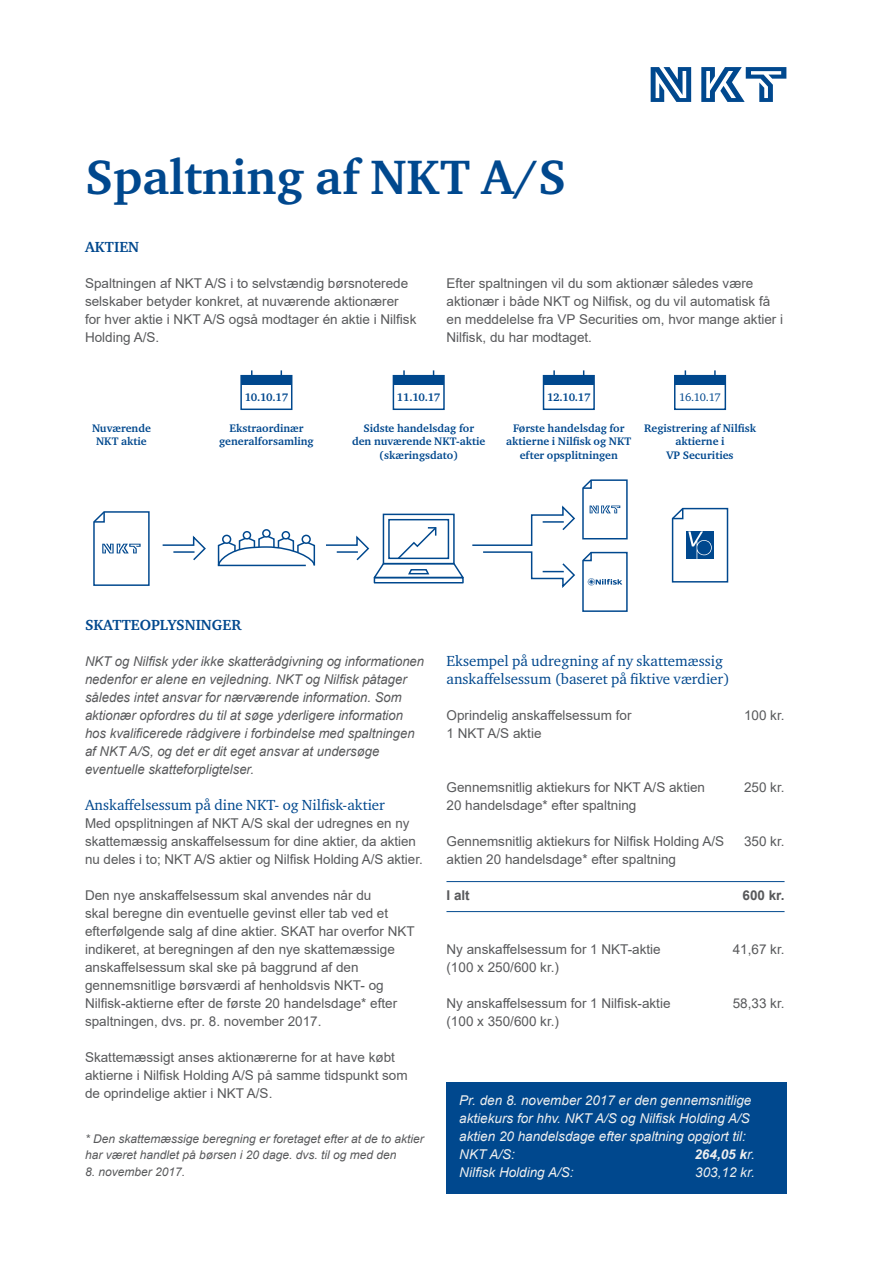
<style>
.page{position:relative;width:893px;height:1263px;background:#fff}
.page>*{position:absolute;margin:0;border:0;box-sizing:border-box;transform-origin:0 0}
.t1{font:700 49.5px "Charter ITC Std";color:#00488e}
.t2{font:15px/18px "Charter ITC Std";color:#00488e}
.t3{font:700 15px "Charter ITC Std";color:#00488e}
.t4{font:13.5px/18px "Arial";color:#58595b}
.t5{font:italic 13.5px/18px "Arial";color:#58595b}
.t6{font:italic 13.5px/18px "Arial";color:#eeefef}
.t7{font:700 13.5px "Arial";color:#58595b}
.t8{font:italic 700 13.5px "Arial";color:#eeefef}
.t9{font:italic 12px/16.5px "Arial";color:#58595b}
.t10{font:700 11.1px/13.4px "Charter ITC Std";color:#00488e;text-align:center}
.t11{font:11.1px "Charter ITC Std";color:#00488e}
.s1{font-weight:400}
</style>
<div class="page">
<svg style="left:651px;top:67px;width:135px;height:35px"></svg>
<svg style="left:162px;top:535px;width:44px;height:26px"></svg>
<hr style="left:173px;top:551px;width:22px;height:2px;background:#00488e">
<svg style="left:217px;top:529px;width:99px;height:38px"></svg>
<svg style="left:93px;top:511px;width:57px;height:75px"></svg>
<div style="left:383px;top:514px;width:72px;height:50px;border:1px solid #00488e"></div>
<div style="left:388px;top:519px;width:61px;height:40px;border:1px solid #00488e"></div>
<svg style="left:326px;top:526px;width:138px;height:54px"></svg>
<div style="left:374px;top:577px;width:90px;height:6px;border:1px solid #00488e"></div>
<div style="left:240px;top:375px;width:52px;height:35px;border:1px solid #00488e"></div>
<div style="left:241px;top:376px;width:51px;height:8px;background:#00488e"></div>
<div style="left:393px;top:375px;width:52px;height:35px;border:1px solid #00488e"></div>
<div style="left:393px;top:376px;width:51px;height:8px;background:#00488e"></div>
<svg style="left:403px;top:370px;width:2px;height:6px"></svg>
<div style="left:543px;top:375px;width:52px;height:35px;border:1px solid #00488e"></div>
<div style="left:543px;top:376px;width:51px;height:8px;background:#00488e"></div>
<svg style="left:553px;top:370px;width:2px;height:6px"></svg>
<div style="left:674px;top:375px;width:52px;height:35px;border:1px solid #00488e"></div>
<div style="left:675px;top:376px;width:50px;height:8px;background:#00488e"></div>
<svg style="left:714px;top:370px;width:2px;height:6px"></svg>
<svg style="left:671px;top:507px;width:58px;height:76px"></svg>
<svg style="left:472px;top:479px;width:156px;height:133px"></svg>
<hr style="left:446px;top:881px;width:338px;height:1px;background:#00488e">
<hr style="left:446px;top:911px;width:338px;height:1px;background:#00488e">
<div style="left:446px;top:1082px;width:341px;height:112px;background:#00488e"></div>
<h1 class="t1" style="left:85px;top:146px;width:483px">Spaltning af NKT A/S</h1>
<p class="t3" style="left:85px;top:238px;width:56px">AKTIEN</p>
<p class="t4" style="left:85px;top:274px;width:333px">Spaltningen af NKT A/S i to selvstændig børsnoterede selskaber betyder konkret, at nuværende aktionærer for hver aktie i NKT A/S også modtager én aktie i Nilfisk Holding A/S.</p>
<p class="t4" style="left:446px;top:274px;width:338px">Efter spaltningen vil du som aktionær således være aktionær i både NKT og Nilfisk, og du vil automatisk få en meddelelse fra VP Securities om, hvor mange aktier i Nilfisk, du har modtaget.</p>
<p class="t10" style="left:245px;top:390px;width:45px">10.10.17</p>
<p class="t10" style="left:397px;top:390px;width:45px">11.10.17</p>
<p class="t10" style="left:547px;top:390px;width:45px">12.10.17</p>
<p class="t11" style="left:679px;top:390px;width:43px">16.10.17</p>
<p class="t10" style="left:92px;top:421px;width:60px">Nuværende<br>NKT aktie</p>
<p class="t10" style="left:219px;top:421px;width:96px">Ekstraordinær generalforsamling</p>
<p class="t10" style="left:352px;top:421px;width:135px">Sidste handelsdag for<br>den nuværende NKT-aktie (skæringsdato)</p>
<p class="t10" style="left:506px;top:421px;width:127px">Første handelsdag for aktierne i Nilfisk og NKT efter opsplitningen</p>
<p class="t10" style="left:644px;top:421px;width:113px">Registrering af Nilfisk aktierne i<br>VP Securities</p>
<p class="t3" style="left:85px;top:616px;width:158px">SKATTEOPLYSNINGER</p>
<p class="t5" style="left:85px;top:652px;width:341px">NKT og Nilfisk yder ikke skatterådgivning og informationen nedenfor er alene en vejledning. NKT og Nilfisk påtager således intet ansvar for nærværende information. Som aktionær opfordres du til at søge yderligere information hos kvalificerede rådgivere i forbindelse med spaltningen af NKT A/S, og det er dit eget ansvar at undersøge eventuelle skatteforpligtelser.</p>
<p class="t2" style="left:85px;top:796px;width:301px">Anskaffelsessum på dine NKT- og Nilfisk-aktier</p>
<p class="t4" style="left:85px;top:814px;width:339px">Med opsplitningen af NKT A/S skal der udregnes en ny skattemæssig anskaffelsessum for dine aktier, da aktien nu deles i to; NKT A/S aktier og Nilfisk Holding A/S aktier.</p>
<p class="t4" style="left:85px;top:886px;width:331px">Den nye anskaffelsessum skal anvendes når du<br>skal beregne din eventuelle gevinst eller tab ved et efterfølgende salg af dine aktier. SKAT har overfor NKT indikeret, at beregningen af den nye skattemæssige anskaffelsessum skal ske på baggrund af den gennemsnitlige børsværdi af henholdsvis NKT- og Nilfisk-aktierne efter de første 20 handelsdage* efter spaltningen, dvs. pr. 8. november 2017.</p>
<p class="t4" style="left:85px;top:1048px;width:324px">Skattemæssigt anses aktionærerne for at have købt aktierne i Nilfisk Holding A/S på samme tidspunkt som de oprindelige aktier i NKT A/S.</p>
<p class="t9" style="left:85px;top:1130px;width:340px">* Den skattemæssige beregning er foretaget efter at de to aktier har været handlet på børsen i 20 dage. dvs. til og med den</p>
<p class="t9" style="left:85px;top:1163px;width:102px">8. november 2017.</p>
<p class="t2" style="left:446px;top:652px;width:285px">Eksempel på udregning af ny skattemæssig anskaffelsessum (baseret på fiktive værdier)</p>
<p class="t4" style="left:446px;top:706px;width:187px">Oprindelig anskaffelsessum for</p>
<p class="t4" style="left:744px;top:706px;width:42px">100 kr.</p>
<p class="t4" style="left:446px;top:724px;width:97px">1 NKT A/S aktie</p>
<p class="t4" style="left:446px;top:778px;width:260px">Gennemsnitlig aktiekurs for NKT A/S aktien</p>
<p class="t4" style="left:744px;top:778px;width:42px">250 kr.</p>
<p class="t4" style="left:446px;top:796px;width:191px">20 handelsdage* efter spaltning</p>
<p class="t4" style="left:446px;top:832px;width:279px">Gennemsnitlig aktiekurs for Nilfisk Holding A/S</p>
<p class="t4" style="left:744px;top:832px;width:42px">350 kr.</p>
<p class="t4" style="left:446px;top:850px;width:231px">aktien 20 handelsdage* efter spaltning</p>
<p class="t7" style="left:446px;top:886px;width:25px">I alt</p>
<p class="t7" style="left:742px;top:886px;width:44px">600 kr.</p>
<p class="t4" style="left:446px;top:940px;width:216px">Ny anskaffelsessum for 1 NKT-aktie</p>
<p class="t4" style="left:733px;top:940px;width:53px">41,67 kr.</p>
<p class="t4" style="left:446px;top:958px;width:114px">(100 x 250/600 kr.)</p>
<p class="t4" style="left:446px;top:994px;width:226px">Ny anskaffelsessum for 1 Nilfisk-aktie</p>
<p class="t4" style="left:733px;top:994px;width:53px">58,33 kr.</p>
<p class="t4" style="left:446px;top:1012px;width:114px">(100 x 350/600 kr.)</p>
<p class="t6" style="left:459px;top:1091px;width:294px">Pr. den 8. november 2017 er den gennemsnitlige aktiekurs for hhv. NKT A/S og Nilfisk Holding A/S aktien 20 handelsdage efter spaltning opgjort til:<br>NKT A/S:</p>
<p class="t8" style="left:694px;top:1145px;width:62px">264,05 k<span class="s1">r.</span></p>
<p class="t6" style="left:459px;top:1163px;width:116px">Nilfisk Holding A/S:</p>
<p class="t6" style="left:695px;top:1163px;width:61px">303,12 kr.</p>
</div>
